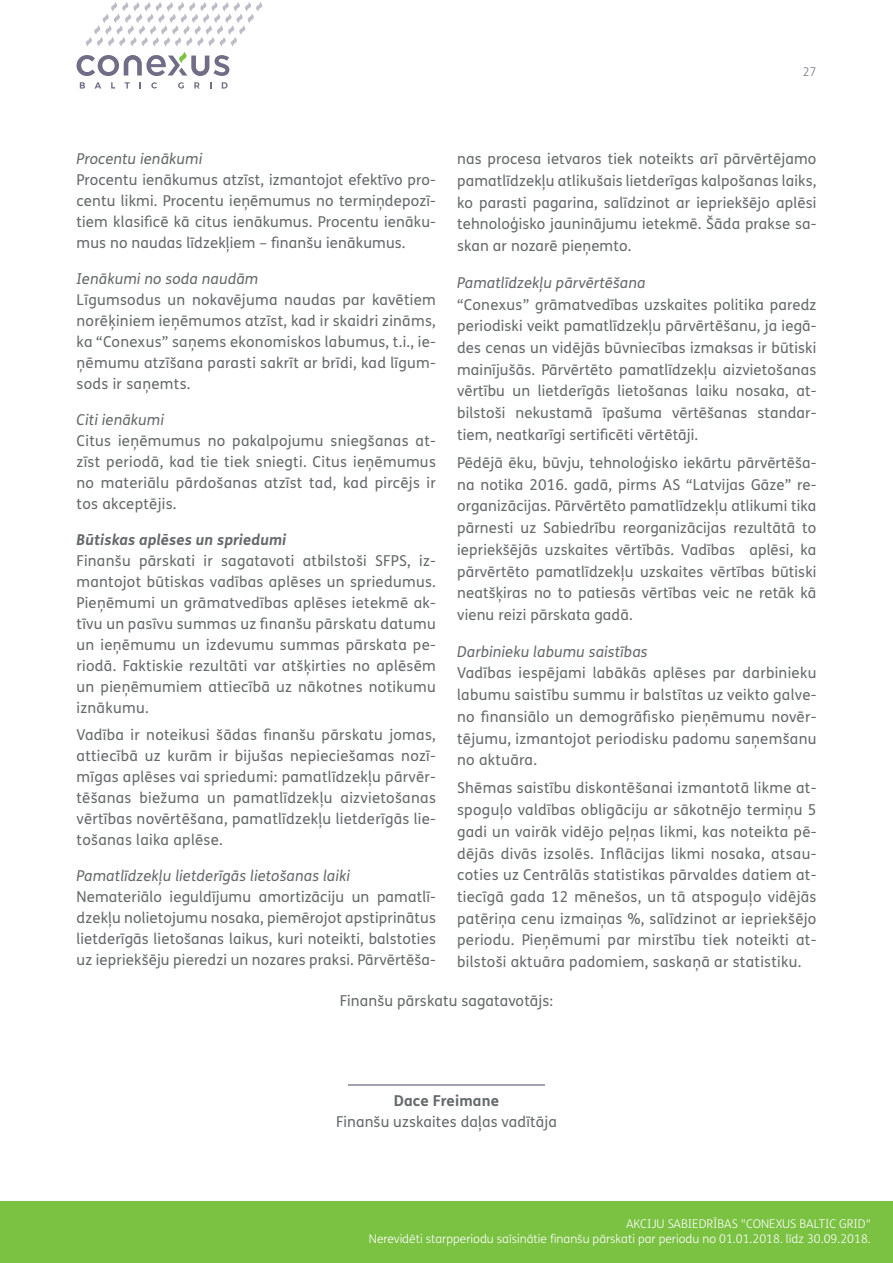
<style>
.page{position:relative;width:893px;height:1263px;background:#fff}
.page>*{position:absolute;margin:0;border:0;box-sizing:border-box;transform-origin:0 0}
.t1{font:15px/21.8px "FS Me Pro";letter-spacing:.01em;color:#656969;text-align:justify}
.t2{font:italic 15px "FS Me Pro";letter-spacing:.01em;color:#656969}
.t3{font:italic 700 15px "FS Me Pro";letter-spacing:.01em;color:#656969}
.t4{font:700 15px "FS Me Pro";letter-spacing:.01em;color:#656969}
.t5{font:300 12px/14.4px "FS Me Pro";color:#fff;text-align:right}
.t6{font:300 12px "FS Me Pro";color:#716d86}
</style>
<div class="page">
<div style="left:0;top:1201px;width:893px;height:62px;background:#7bc142"></div>
<svg style="left:80px;top:82px;width:5px;height:7px"></svg>
<svg style="left:95px;top:82px;width:6px;height:7px"></svg>
<svg style="left:111px;top:82px;width:4px;height:7px"></svg>
<svg style="left:125px;top:82px;width:5px;height:7px"></svg>
<svg style="left:151px;top:82px;width:6px;height:7px"></svg>
<svg style="left:178px;top:82px;width:6px;height:7px"></svg>
<svg style="left:194px;top:82px;width:6px;height:7px"></svg>
<svg style="left:222px;top:82px;width:6px;height:7px"></svg>
<svg style="left:77px;top:2px;width:185px;height:74px"></svg>
<hr style="left:348px;top:1085px;width:197px;height:1px;background:#a29faf">
<p class="t6" style="left:803px;top:64px;width:15px">27</p>
<p class="t1" style="left:457px;top:148px;width:361px">nas procesa ietvaros tiek noteikts arī pārvērtējamo pamatlīdzekļu atlikušais lietderīgas kalpošanas laiks, ko parasti pagarina, salīdzinot ar iepriekšējo aplēsi tehnoloģisko jauninājumu ietekmē. Šāda prakse sa&shy;skan ar nozarē pieņemto.</p>
<p class="t2" style="left:457px;top:272px;width:190px">Pamatlīdzekļu pārvērtēšana</p>
<p class="t1" style="left:457px;top:293px;width:361px">“Conexus” grāmatvedības uzskaites politika paredz periodiski veikt pamatlīdzekļu pārvērtēšanu, ja iegā&shy;des cenas un vidējās būvniecības izmaksas ir būtiski mainījušās. Pārvērtēto pamatlīdzekļu aizvietošanas vērtību un lietderīgās lietošanas laiku nosaka, at&shy;bilstoši nekustamā īpašuma vērtēšanas standar&shy;tiem, neatkarīgi sertificēti vērtētāji.</p>
<p class="t1" style="left:457px;top:451px;width:361px">Pēdējā ēku, būvju, tehnoloģisko iekārtu pārvērtēša&shy;na notika 2016. gadā, pirms AS “Latvijas Gāze” re&shy;organizācijas. Pārvērtēto pamatlīdzekļu atlikumi tika pārnesti uz Sabiedrību reorganizācijas rezultātā to iepriekšējās uzskaites vērtībās. Vadības aplēsi, ka pārvērtēto pamatlīdzekļu uzskaites vērtības būtiski neatšķiras no to patiesās vērtības veic ne retāk kā vienu reizi pārskata gadā.</p>
<p class="t2" style="left:457px;top:641px;width:192px">Darbinieku labumu saistības</p>
<p class="t1" style="left:457px;top:662px;width:361px">Vadības iespējami labākās aplēses par darbinieku labumu saistību summu ir balstītas uz veikto galve&shy;no finansiālo un demogrāfisko pieņēmumu novēr&shy;tējumu, izmantojot periodisku padomu saņemšanu no aktuāra.</p>
<p class="t1" style="left:457px;top:777px;width:361px">Shēmas saistību diskontēšanai izmantotā likme at&shy;spoguļo valdības obligāciju ar sākotnējo termiņu 5 gadi un vairāk vidējo peļņas likmi, kas noteikta pē&shy;dējās divās izsolēs. Inflācijas likmi nosaka, atsau&shy;coties uz Centrālās statistikas pārvaldes datiem at&shy;tiecīgā gada 12 mēnešos, un tā atspoguļo vidējās patēriņa cenu izmaiņas %, salīdzinot ar iepriekšējo periodu. Pieņēmumi par mirstību tiek noteikti at&shy;bilstoši aktuāra padomiem, saskaņā ar statistiku.</p>
<p class="t1" style="left:340px;top:990px;width:215px">Finanšu pārskatu sagatavotājs:</p>
<p class="t2" style="left:77px;top:149px;width:127px">Procentu ienākumi</p>
<p class="t1" style="left:77px;top:169px;width:361px;line-height:21px">Procentu ienākumus atzīst, izmantojot efektīvo pro&shy;centu likmi. Procentu ieņēmumus no termiņdepozī&shy;tiem klasificē kā citus ienākumus. Procentu ienāku&shy;mus no naudas līdzekļiem – finanšu ienākumus.</p>
<p class="t2" style="left:77px;top:268px;width:183px">Ienākumi no soda naudām</p>
<p class="t1" style="left:77px;top:289px;width:361px;line-height:21px">Līgumsodus un nokavējuma naudas par kavētiem norēķiniem ieņēmumos atzīst, kad ir skaidri zināms, ka “Conexus” saņems ekonomiskos labumus, t.i., ie&shy;ņēmumu atzīšana parasti sakrīt ar brīdi, kad līgum&shy;sods ir saņemts.</p>
<p class="t2" style="left:77px;top:409px;width:89px">Citi ienākumi</p>
<p class="t1" style="left:77px;top:430px;width:361px;line-height:21px">Citus ieņēmumus no pakalpojumu sniegšanas at&shy;zīst periodā, kad tie tiek sniegti. Citus ieņēmumus no materiālu pārdošanas atzīst tad, kad pircējs ir tos akceptējis.</p>
<p class="t3" style="left:77px;top:528px;width:211px">Būtiskas aplēses un spriedumi</p>
<p class="t1" style="left:77px;top:550px;width:361px;line-height:21px">Finanšu pārskati ir sagatavoti atbilstoši SFPS, iz&shy;mantojot būtiskas vadības aplēses un spriedumus.<br>Pieņēmumi un grāmatvedības aplēses ietekmē ak&shy;tīvu un pasīvu summas uz finanšu pārskatu datumu un ieņēmumu un izdevumu summas pārskata pe&shy;riodā. Faktiskie rezultāti var atšķirties no aplēsēm un pieņēmumiem attiecībā uz nākotnes notikumu iznākumu.</p>
<p class="t1" style="left:77px;top:724px;width:361px;line-height:21px">Vadība ir noteikusi šādas finanšu pārskatu jomas, attiecībā uz kurām ir bijušas nepieciešamas nozī&shy;mīgas aplēses vai spriedumi: pamatlīdzekļu pārvēr&shy;tēšanas biežuma un pamatlīdzekļu aizvietošanas vērtības novērtēšana, pamatlīdzekļu lietderīgās lie&shy;tošanas laika aplēse.</p>
<p class="t2" style="left:77px;top:865px;width:275px">Pamatlīdzekļu lietderīgās lietošanas laiki</p>
<p class="t1" style="left:77px;top:886px;width:361px;line-height:21px">Nemateriālo ieguldījumu amortizāciju un pamatlī&shy;dzekļu nolietojumu nosaka, piemērojot apstiprinātus lietderīgās lietošanas laikus, kuri noteikti, balstoties uz iepriekšēju pieredzi un nozares praksi. Pārvērtēša-</p>
<p class="t4" style="left:394px;top:1089px;width:107px">Dace Freimane</p>
<p class="t1" style="left:336px;top:1110px;width:222px">Finanšu uzskaites daļas vadītāja</p>
<p class="t5" style="left:369px;top:1217px;width:503px">AKCIJU SABIEDRĪBAS "CONEXUS BALTIC GRID"<br>Nerevidēti starpperiodu saīsinātie finanšu pārskati par periodu no 01.01.2018. līdz 30.09.2018.</p>
</div>
